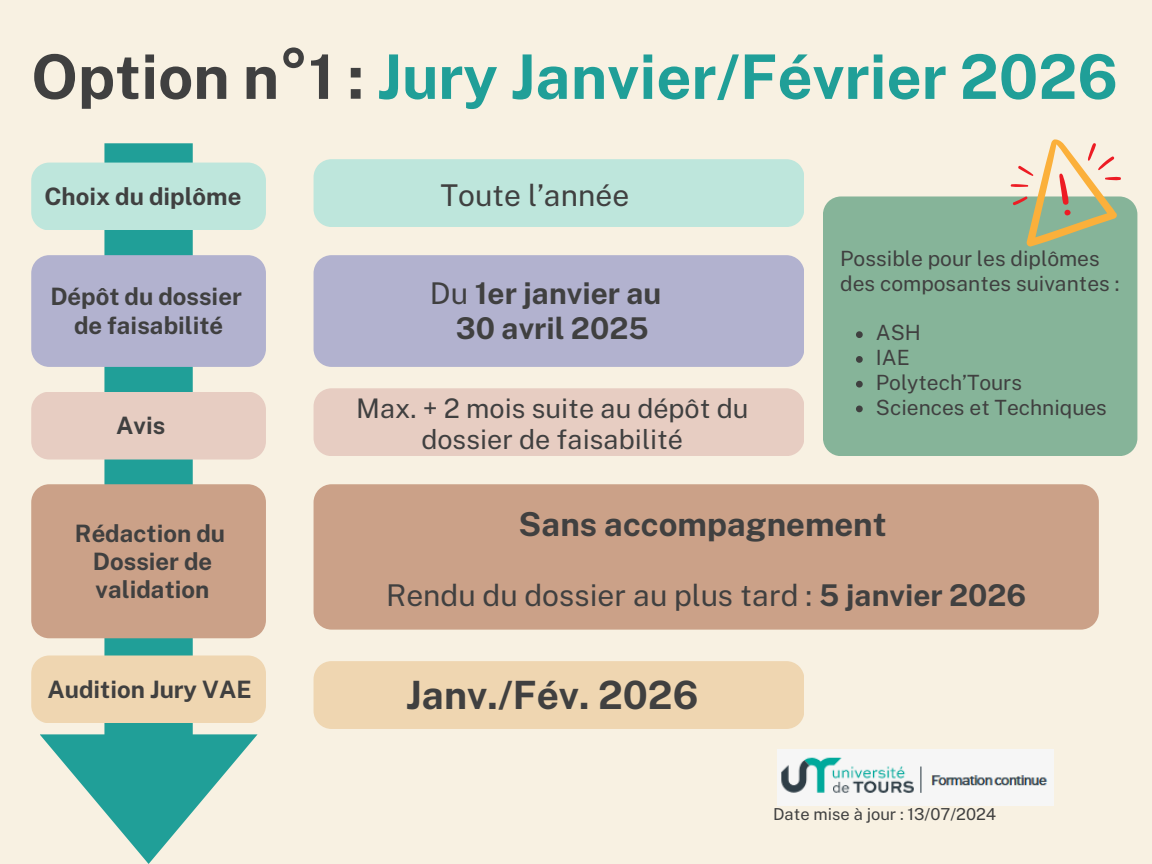
<style>
.page{position:relative;width:1152px;height:864px;background:#f8f1e2}
.page>*{position:absolute;margin:0;border:0;box-sizing:border-box;transform-origin:0 0}
.t1{font:700 61.5px "Public Sans";color:#209f98}
.t2{font:700 39px "Public Sans";color:#404040}
.t3{font:700 33px "Public Sans";color:#404040}
.t4{font:30px "Public Sans";color:#404040}
.t5{font:700 30px "Public Sans";color:#404040}
.t6{font:27px/31.5px "Public Sans";color:#404040;text-align:center}
.t7{font:700 24px/28.2px "Public Sans";color:#404040;text-align:center}
.t8{font:21px/24.8px "Public Sans";color:#404040}
.t9{font:16.5px "Public Sans";color:#404040}
.s1{color:#404040}
.s2{font-weight:400}
.s3{font-weight:700}
</style>
<div class="page">
<svg style="left:40px;top:143px;width:218px;height:721px"></svg>
<div style="left:31px;top:255px;width:235px;height:112px;background:#b2b2cf"></div>
<div style="left:31px;top:163px;width:235px;height:67px;background:#bee6dc"></div>
<div style="left:31px;top:392px;width:235px;height:68px;background:#e7cdc2"></div>
<div style="left:31px;top:484px;width:235px;height:154px;background:#cba188"></div>
<div style="left:31px;top:656px;width:235px;height:67px;background:#efd6b1"></div>
<div style="left:314px;top:661px;width:490px;height:68px;background:#efd6b1"></div>
<div style="left:314px;top:484px;width:785px;height:146px;background:#cba188"></div>
<div style="left:314px;top:388px;width:490px;height:68px;background:#e7cdc2"></div>
<div style="left:314px;top:255px;width:490px;height:112px;background:#b2b2cf"></div>
<div style="left:314px;top:159px;width:490px;height:68px;background:#bee6dc"></div>
<img style="left:778px;top:750px;width:276px;height:56px">
<div style="left:823px;top:196px;width:314px;height:260px;background:#86b499"></div>
<svg style="left:1010px;top:139px;width:111px;height:108px"></svg>
<svg style="left:856px;top:331px;width:7px;height:7px"></svg>
<svg style="left:856px;top:356px;width:7px;height:7px"></svg>
<svg style="left:856px;top:381px;width:7px;height:7px"></svg>
<svg style="left:856px;top:406px;width:7px;height:6px"></svg>
<p class="t1" style="left:31px;top:40px;width:1088px"><span class="s1">Option n°1 :</span> Jury Janvier/Février 2026</p>
<h6 class="t7" style="left:44px;top:182px;width:198px">Choix du diplôme</h6>
<p class="t7" style="left:50px;top:283px;width:193px">Dépôt du dossier de faisabilité</p>
<h6 class="t7" style="left:116px;top:411px;width:51px">Avis</h6>
<h6 class="t7" style="left:75px;top:519px;width:152px">Rédaction du<br>Dossier de validation</h6>
<p class="t4" style="left:440px;top:177px;width:190px">Toute l’année</p>
<p class="t5" style="left:430px;top:276px;width:233px"><span class="s2">Du</span> 1er janvier au</p>
<p class="t5" style="left:456px;top:311px;width:194px">30 avril 2025</p>
<p class="t6" style="left:356px;top:392px;width:394px">Max. + 2 mois suite au dépôt du dossier de faisabilité</p>
<p class="t8" style="left:840px;top:246px;width:281px">Possible pour les diplômes des composantes suivantes :</p>
<p class="t8" style="left:876px;top:320px;width:47px">ASH</p>
<h3 class="t8" style="left:876px;top:345px;width:35px">IAE</h3>
<h4 class="t8" style="left:876px;top:370px;width:148px">Polytech’Tours</h4>
<h2 class="t8" style="left:876px;top:395px;width:233px">Sciences et Techniques</h2>
<h4 class="t3" style="left:519px;top:504px;width:370px">Sans accompagnement</h4>
<h5 class="t4" style="left:386px;top:578px;width:642px">Rendu du dossier au plus tard : <span class="s3">5 janvier 2026</span></h5>
<h6 class="t7" style="left:48px;top:675px;width:206px">Audition Jury VAE</h6>
<h4 class="t2" style="left:406px;top:672px;width:294px">Janv./Fév. 2026</h4>
<h1 class="t9" style="left:773px;top:804px;width:225px">Date mise à jour : 13/07/2024</h1>
</div>
